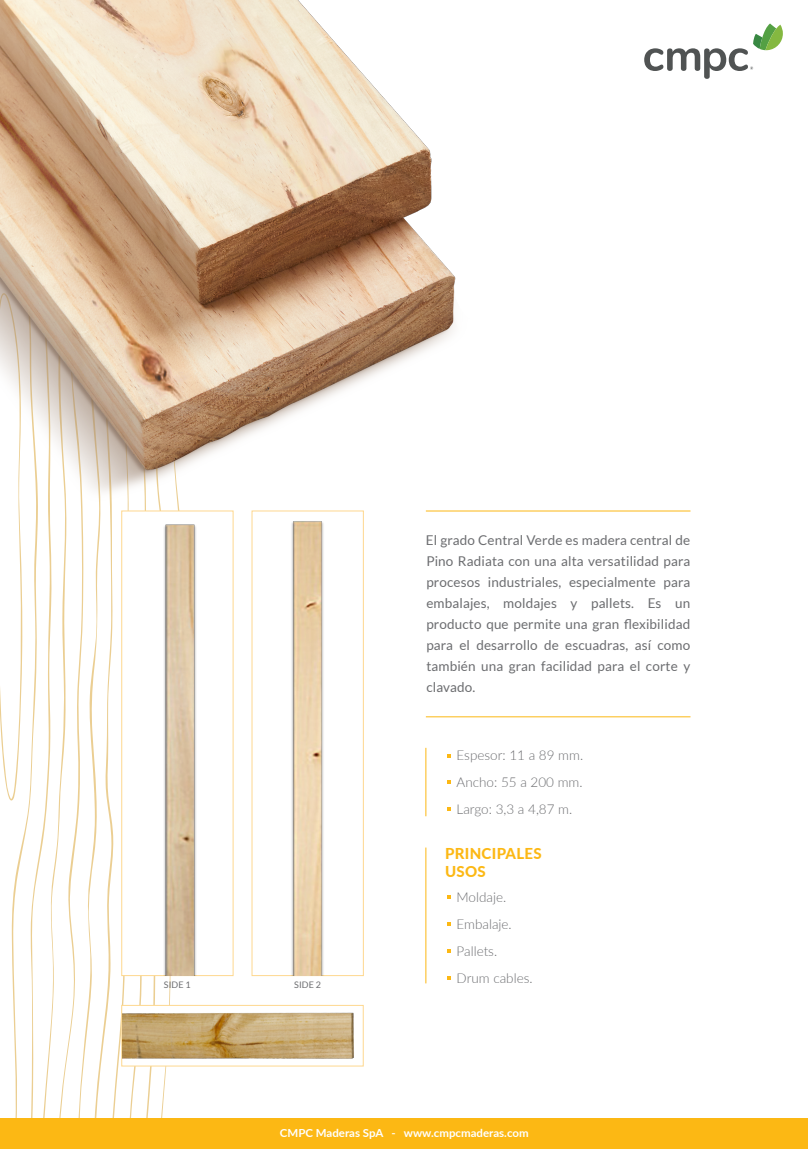
<style>
.page{position:relative;width:808px;height:1149px;background:#fff}
.page>*{position:absolute;margin:0;border:0;box-sizing:border-box;transform-origin:0 0}
.t1{font:800 15px/18px "Lato";letter-spacing:.02em;color:#fcb814}
.t2{font:13.5px/21px "Lato";letter-spacing:.01em;color:#6c6d70;text-align:justify}
.t3{font:300 13.5px/27px "Lato";color:#6c6d70}
.t4{font:700 11.1px "Lato";color:#fff}
.t5{font:9px "Lato";letter-spacing:.01em;color:#6c6d70}
</style>
<div class="page">
<svg style="left:0;top:577px;width:133px;height:540px"></svg>
<svg style="left:145px;top:975px;width:41px;height:142px"></svg>
<img style="left:0;top:0;width:691px;height:577px">
<div style="left:252px;top:510px;width:112px;height:465px;background:#fff;border:1px solid #fed88f"></div>
<div style="left:121px;top:510px;width:112px;height:465px;background:#fff;border:1px solid #fed88f"></div>
<div style="left:121px;top:1004px;width:243px;height:62px;background:#fff;border:1px solid #fed88f"></div>
<img style="left:122px;top:1008px;width:232px;height:53px">
<img style="left:146px;top:524px;width:67px;height:450px">
<img style="left:275px;top:521px;width:65px;height:453px">
<div style="left:0;top:1117px;width:808px;height:31px;background:#fcb814"></div>
<svg style="left:644px;top:23px;width:139px;height:56px"></svg>
<hr style="left:425px;top:847px;width:1px;height:136px;background:#fcb814">
<hr style="left:425px;top:747px;width:1px;height:69px;background:#fcb814">
<hr style="left:426px;top:716px;width:264px;height:1px;background:#fcb814">
<hr style="left:426px;top:510px;width:264px;height:1px;background:#fcb814">
<p class="t2" style="left:426px;top:529px;width:266px">El grado Central Verde es madera central de Pino Radiata con una alta versatilidad para procesos industriales, especialmente para embalajes, moldajes y pallets. Es un producto que permite una gran flexibilidad para el desarrollo de escuadras, así como también una gran facilidad para el corte y clavado.</p>
<p class="t5" style="left:164px;top:979px;width:28px">SIDE 1</p>
<p class="t5" style="left:294px;top:979px;width:28px">SIDE 2</p>
<p class="t3" style="left:457px;top:741px;width:128px;text-align:justify">Espesor: 11 a 89 mm.<br>Ancho: 55 a 200 mm.<br>Largo: 3,3 a 4,87 m.</p>
<p class="t1" style="left:445px;top:843px;width:98px">PRINCIPALES<br>USOS</p>
<p class="t3" style="left:457px;top:882px;width:78px">Moldaje.<br>Embalaje.<br>Pallets.<br>Drum cables.</p>
<p class="t4" style="left:280px;top:1124px;width:250px">CMPC Maderas SpA - www.cmpcmaderas.com</p>
</div>
